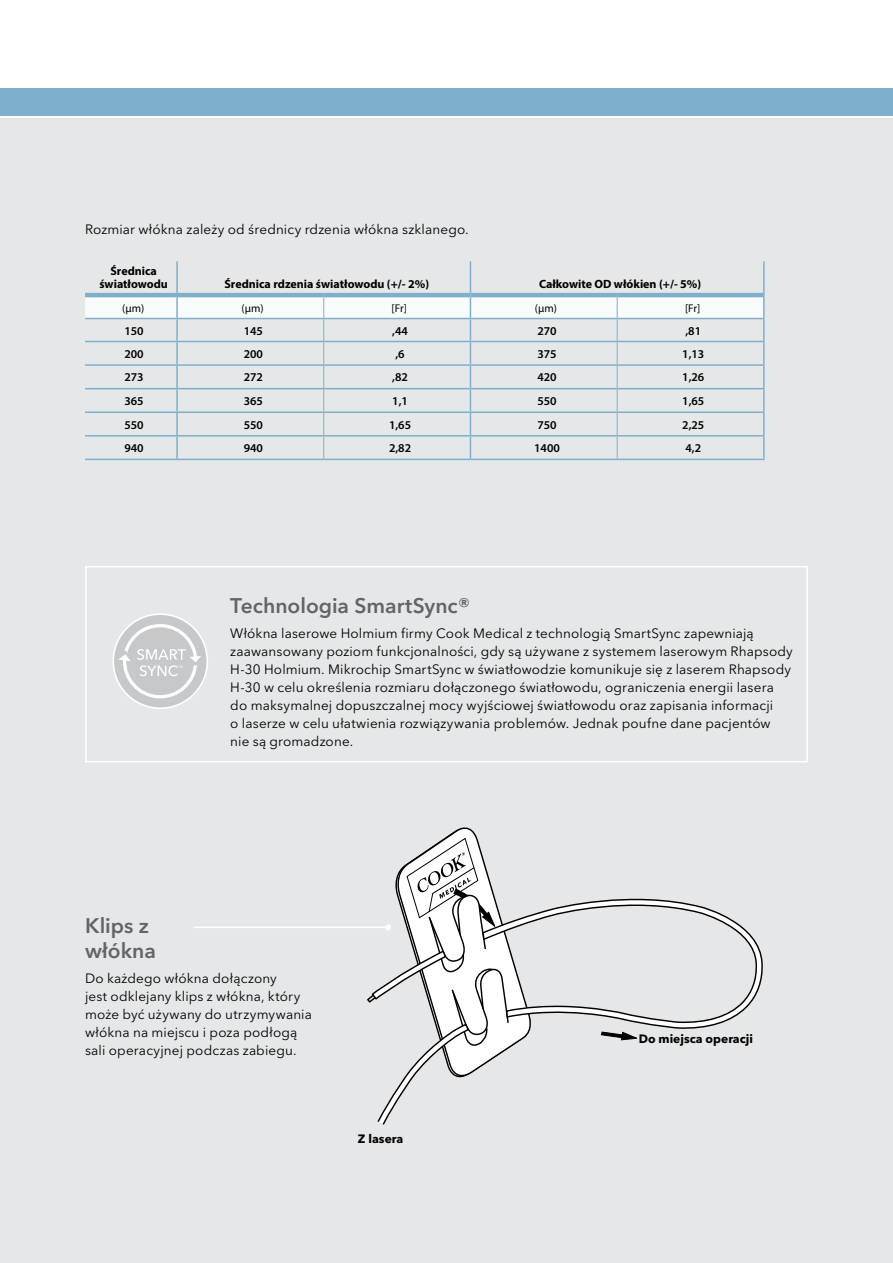
<style>
.page{position:relative;width:893px;height:1263px;background:#fff}
.page>*{position:absolute;margin:0;border:0;box-sizing:border-box;transform-origin:0 0}
.t1{font:600 21px/25.2px "Avenir Next LT Pro";color:#636466}
.t2{font:13.5px/18px "Avenir Next LT Pro";letter-spacing:.01em;color:#000}
.t3{font:600 12px "Myriad Pro";color:#000}
.t4{font:700 12px/13.5px "Myriad Pro";color:#000;text-align:center}
.t5{font:700 12px "Avenir Next LT Pro";color:#000}
.t6{font:11.25px "Myriad Pro";letter-spacing:.005em;color:#000}
</style>
<div class="page">
<div style="left:0;top:119px;width:893px;height:1144px;background:#e6e7e8"></div>
<div style="left:0;top:88px;width:893px;height:28px;background:#7eb0cc"></div>
<div style="left:85px;top:566px;width:723px;height:196px;border:2px solid #fff"></div>
<svg style="left:112px;top:613px;width:96px;height:96px"></svg>
<div style="left:114px;top:615px;width:92px;height:92px;background:#c7c8ca;border-radius:50%"></div>
<svg style="left:118px;top:623px;width:83px;height:76px"></svg>
<hr style="left:763px;top:261px;width:2px;height:34px;background:#7eb0cc">
<hr style="left:617px;top:341px;width:148px;height:1px;background:#7eb0cc">
<hr style="left:617px;top:364px;width:148px;height:2px;background:#7eb0cc">
<hr style="left:617px;top:388px;width:148px;height:1px;background:#7eb0cc">
<hr style="left:617px;top:411px;width:148px;height:2px;background:#7eb0cc">
<hr style="left:617px;top:435px;width:148px;height:2px;background:#7eb0cc">
<hr style="left:85px;top:459px;width:92px;height:1px;background:#7eb0cc">
<hr style="left:177px;top:459px;width:147px;height:1px;background:#7eb0cc">
<hr style="left:324px;top:459px;width:146px;height:1px;background:#7eb0cc">
<hr style="left:470px;top:459px;width:147px;height:1px;background:#7eb0cc">
<hr style="left:617px;top:459px;width:148px;height:1px;background:#7eb0cc">
<hr style="left:176px;top:261px;width:2px;height:32px;background:#7eb0cc">
<hr style="left:470px;top:261px;width:1px;height:32px;background:#7eb0cc">
<svg style="left:85px;top:297px;width:679px;height:162px"></svg>
<hr style="left:763px;top:295px;width:2px;height:23px;background:#7eb0cc">
<hr style="left:763px;top:319px;width:2px;height:22px;background:#7eb0cc">
<hr style="left:763px;top:342px;width:2px;height:22px;background:#7eb0cc">
<hr style="left:763px;top:366px;width:2px;height:22px;background:#7eb0cc">
<hr style="left:763px;top:389px;width:2px;height:22px;background:#7eb0cc">
<hr style="left:763px;top:413px;width:2px;height:22px;background:#7eb0cc">
<hr style="left:763px;top:437px;width:2px;height:22px;background:#7eb0cc">
<hr style="left:85px;top:293px;width:92px;height:4px;background:#7eb0cc">
<hr style="left:177px;top:293px;width:147px;height:4px;background:#7eb0cc">
<hr style="left:324px;top:293px;width:146px;height:4px;background:#7eb0cc">
<hr style="left:470px;top:293px;width:147px;height:4px;background:#7eb0cc">
<hr style="left:617px;top:293px;width:146px;height:4px;background:#7eb0cc">
<hr style="left:85px;top:318px;width:92px;height:1px;background:#7eb0cc">
<hr style="left:177px;top:318px;width:147px;height:1px;background:#7eb0cc">
<hr style="left:324px;top:318px;width:146px;height:1px;background:#7eb0cc">
<hr style="left:470px;top:318px;width:147px;height:1px;background:#7eb0cc">
<hr style="left:617px;top:318px;width:148px;height:1px;background:#7eb0cc">
<hr style="left:194px;top:927px;width:194px;height:1px;background:#fff">
<svg style="left:367px;top:827px;width:396px;height:298px"></svg>
<p class="t2" style="left:85px;top:221px;width:385px">Rozmiar włókna zależy od średnicy rdzenia włókna szklanego.</p>
<p class="t4" style="left:99px;top:264px;width:70px">Średnica światłowodu</p>
<p class="t4" style="left:224px;top:277px;width:206px">Średnica rdzenia światłowodu (+/- 2%)</p>
<p class="t4" style="left:539px;top:277px;width:164px">Całkowite OD włókien (+/- 5%)</p>
<p class="t6" style="left:122px;top:301px;width:24px">(μm)</p>
<p class="t6" style="left:242px;top:301px;width:24px">(μm)</p>
<p class="t6" style="left:392px;top:301px;width:17px">[Fr]</p>
<p class="t6" style="left:535px;top:301px;width:24px">(μm)</p>
<p class="t6" style="left:685px;top:301px;width:17px">[Fr]</p>
<p class="t3" style="left:124px;top:323px;width:21px">150</p>
<p class="t3" style="left:244px;top:323px;width:21px">145</p>
<p class="t3" style="left:392px;top:323px;width:17px">,44</p>
<p class="t3" style="left:537px;top:323px;width:21px">270</p>
<p class="t3" style="left:685px;top:323px;width:17px">,81</p>
<p class="t3" style="left:124px;top:346px;width:21px">200</p>
<p class="t3" style="left:244px;top:346px;width:21px">200</p>
<p class="t3" style="left:395px;top:346px;width:11px">,6</p>
<p class="t3" style="left:537px;top:346px;width:21px">375</p>
<p class="t3" style="left:682px;top:346px;width:24px">1,13</p>
<p class="t3" style="left:124px;top:370px;width:21px">273</p>
<p class="t3" style="left:244px;top:370px;width:21px">272</p>
<p class="t3" style="left:392px;top:370px;width:17px">,82</p>
<p class="t3" style="left:537px;top:370px;width:21px">420</p>
<p class="t3" style="left:682px;top:370px;width:24px">1,26</p>
<p class="t3" style="left:124px;top:393px;width:21px">365</p>
<p class="t3" style="left:244px;top:393px;width:21px">365</p>
<p class="t3" style="left:392px;top:393px;width:17px">1,1</p>
<p class="t3" style="left:537px;top:393px;width:21px">550</p>
<p class="t3" style="left:682px;top:393px;width:24px">1,65</p>
<p class="t3" style="left:124px;top:417px;width:21px">550</p>
<p class="t3" style="left:244px;top:417px;width:21px">550</p>
<p class="t3" style="left:389px;top:417px;width:24px">1,65</p>
<p class="t3" style="left:537px;top:417px;width:21px">750</p>
<p class="t3" style="left:682px;top:417px;width:24px">2,25</p>
<p class="t3" style="left:124px;top:440px;width:21px">940</p>
<p class="t3" style="left:244px;top:440px;width:21px">940</p>
<p class="t3" style="left:389px;top:440px;width:24px">2,82</p>
<p class="t3" style="left:534px;top:440px;width:27px">1400</p>
<p class="t3" style="left:685px;top:440px;width:17px">4,2</p>
<h1 class="t1" style="left:230px;top:593px;width:242px">Technologia SmartSync®</h1>
<p class="t2" style="left:230px;top:624px;width:564px">Włókna laserowe Holmium firmy Cook Medical z technologią SmartSync zapewniają zaawansowany poziom funkcjonalności, gdy są używane z systemem laserowym Rhapsody H-30 Holmium. Mikrochip SmartSync w światłowodzie komunikuje się z laserem Rhapsody H-30 w celu określenia rozmiaru dołączonego światłowodu, ograniczenia energii lasera do maksymalnej dopuszczalnej mocy wyjściowej światłowodu oraz zapisania informacji<br>o laserze w celu ułatwienia rozwiązywania problemów. Jednak poufne dane pacjentów nie są gromadzone.</p>
<h1 class="t1" style="left:85px;top:913px;width:72px">Klips z włókna</h1>
<p class="t2" style="left:85px;top:969px;width:228px">Do każdego włókna dołączony<br>jest odklejany klips z włókna, który może być używany do utrzymywania włókna na miejscu i poza podłogą sali operacyjnej podczas zabiegu.</p>
<p class="t5" style="left:358px;top:1131px;width:47px">Z lasera</p>
<p class="t5" style="left:639px;top:1032px;width:116px">Do miejsca operacji</p>
</div>
